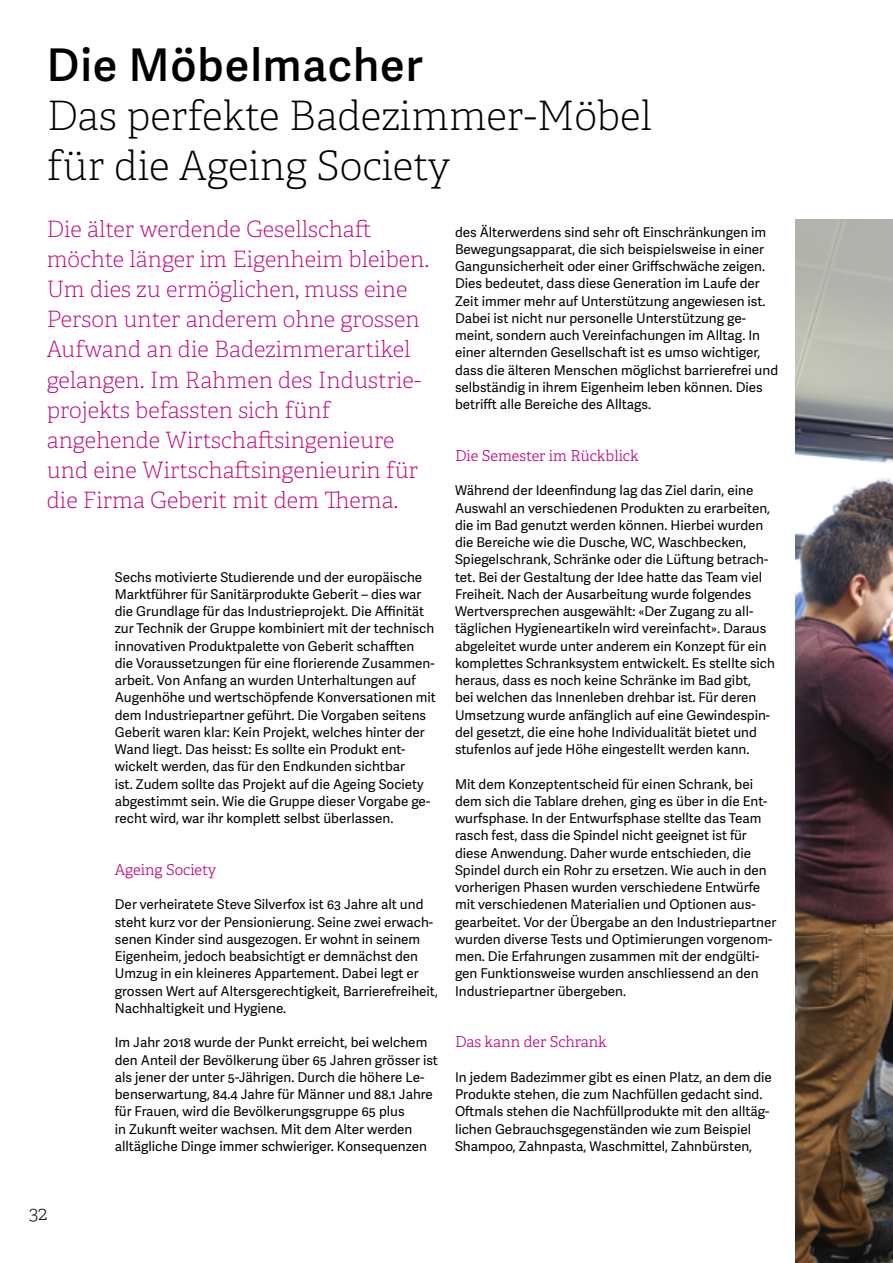
<style>
.page{position:relative;width:893px;height:1263px;background:#fff}
.page>*{position:absolute;margin:0;border:0;box-sizing:border-box;transform-origin:0 0}
.t1{font:600 45px "Adelle Sans";letter-spacing:.02em;color:#000}
.t2{font:100 40.5px/49.5px "Adelle";color:#000}
.t3{font:100 22.5px/30.2px "Adelle";color:#be097f}
.t4{font:100 19.5px "Adelle";color:#000}
.t5{font:300 15px "Adelle";color:#be097f}
.t6{font:13.5px/17.2px "Adelle Sans";color:#000}
</style>
<div class="page">
<img style="left:795px;top:219px;width:98px;height:1044px">
<h1 class="t1" style="left:47px;top:39px;width:377px">Die Möbelmacher</h1>
<h2 class="t2" style="left:47px;top:92px;width:607px">Das perfekte Badezimmer-Möbel für die Ageing Society</h2>
<p class="t3" style="left:47px;top:214px;width:384px">Die älter werdende Gesellschaft möchte länger im Eigenheim bleiben.<br>Um dies zu ermöglichen, muss eine Person unter anderem ohne grossen Aufwand an die Badezimmerartikel gelangen. Im Rahmen des Industrie&shy;projekts befassten sich fünf angehende Wirtschaftsingenieure und eine Wirtschaftsingenieurin für die Firma Geberit mit dem Thema.</p>
<p class="t6" style="left:115px;top:569px;width:323px">Sechs motivierte Studierende und der europäische Marktführer für Sanitärprodukte Geberit – dies war die Grundlage für das Industrieprojekt. Die Affinität zur Technik der Gruppe kombiniert mit der technisch innovativen Produktpalette von Geberit schafften die Voraussetzungen für eine florierende Zusammen&shy;arbeit. Von Anfang an wurden Unterhaltungen auf Augenhöhe und wertschöpfende Konversationen mit dem Industriepartner geführt. Die Vorgaben seitens Geberit waren klar: Kein Projekt, welches hinter der Wand liegt. Das heisst: Es sollte ein Produkt ent&shy;wickelt werden, das für den Endkunden sichtbar<br>ist. Zudem sollte das Projekt auf die Ageing Society abgestimmt sein. Wie die Gruppe dieser Vorgabe ge&shy;recht wird, war ihr komplett selbst überlassen.</p>
<p class="t5" style="left:115px;top:860px;width:103px">Ageing Society</p>
<p class="t6" style="left:115px;top:896px;width:325px">Der verheiratete Steve Silverfox ist 63 Jahre alt und steht kurz vor der Pensionierung. Seine zwei erwach&shy;senen Kinder sind ausgezogen. Er wohnt in seinem Eigenheim, jedoch beabsichtigt er demnächst den Umzug in ein kleineres Appartement. Dabei legt er grossen Wert auf Altersgerechtigkeit, Barrierefreiheit, Nachhaltigkeit und Hygiene.</p>
<p class="t6" style="left:115px;top:1034px;width:325px">Im Jahr 2018 wurde der Punkt erreicht, bei welchem den Anteil der Bevölkerung über 65 Jahren grösser ist als jener der unter 5-Jährigen. Durch die höhere Le&shy;benserwartung, 84.4 Jahre für Männer und 88.1 Jahre für Frauen, wird die Bevölkerungsgruppe 65 plus<br>in Zukunft weiter wachsen. Mit dem Alter werden alltägliche Dinge immer schwieriger. Konsequenzen</p>
<p class="t6" style="left:455px;top:224px;width:325px">des Älterwerdens sind sehr oft Einschränkungen im Bewegungsapparat, die sich beispielsweise in einer Gangunsicherheit oder einer Griffschwäche zeigen.<br>Dies bedeutet, dass diese Generation im Laufe der Zeit immer mehr auf Unterstützung angewiesen ist.<br>Dabei ist nicht nur personelle Unterstützung ge&shy;meint, sondern auch Vereinfachungen im Alltag. In einer alternden Gesellschaft ist es umso wichtiger, dass die älteren Menschen möglichst barrierefrei und selbständig in ihrem Eigenheim leben können. Dies betrifft alle Bereiche des Alltags.</p>
<p class="t5" style="left:455px;top:446px;width:185px">Die Semester im Rückblick</p>
<p class="t6" style="left:455px;top:482px;width:322px">Während der Ideenfindung lag das Ziel darin, eine Auswahl an verschiedenen Produkten zu erarbeiten, die im Bad genutzt werden können. Hierbei wurden die Bereiche wie die Dusche, WC, Waschbecken, Spiegelschrank, Schränke oder die Lüftung betrach&shy;tet. Bei der Gestaltung der Idee hatte das Team viel Freiheit. Nach der Ausarbeitung wurde folgendes Wertversprechen ausgewählt: «Der Zugang zu all&shy;täglichen Hygieneartikeln wird vereinfacht». Daraus abgeleitet wurde unter anderem ein Konzept für ein komplettes Schranksystem entwickelt. Es stellte sich heraus, dass es noch keine Schränke im Bad gibt,<br>bei welchen das Innenleben drehbar ist. Für deren Umsetzung wurde anfänglich auf eine Gewindespin&shy;del gesetzt, die eine hohe Individualität bietet und stufenlos auf jede Höhe eingestellt werden kann.</p>
<p class="t6" style="left:455px;top:776px;width:323px">Mit dem Konzeptentscheid für einen Schrank, bei dem sich die Tablare drehen, ging es über in die Ent&shy;wurfsphase. In der Entwurfsphase stellte das Team rasch fest, dass die Spindel nicht geeignet ist für diese Anwendung. Daher wurde entschieden, die Spindel durch ein Rohr zu ersetzen. Wie auch in den vorherigen Phasen wurden verschiedene Entwürfe mit verschiedenen Materialien und Optionen aus&shy;gearbeitet. Vor der Übergabe an den Industriepartner wurden diverse Tests und Optimierungen vorgenom&shy;men. Die Erfahrungen zusammen mit der endgülti&shy;gen Funktionsweise wurden anschliessend an den Industriepartner übergeben.</p>
<p class="t5" style="left:455px;top:1033px;width:153px">Das kann der Schrank</p>
<p class="t6" style="left:455px;top:1069px;width:318px">In jedem Badezimmer gibt es einen Platz, an dem die Produkte stehen, die zum Nachfüllen gedacht sind.<br>Oftmals stehen die Nachfüllprodukte mit den alltäg&shy;lichen Gebrauchsgegenständen wie zum Beispiel Shampoo, Zahnpasta, Waschmittel, Zahnbürsten,</p>
<h3 class="t4" style="left:29px;top:1201px;width:19px">32</h3>
</div>
